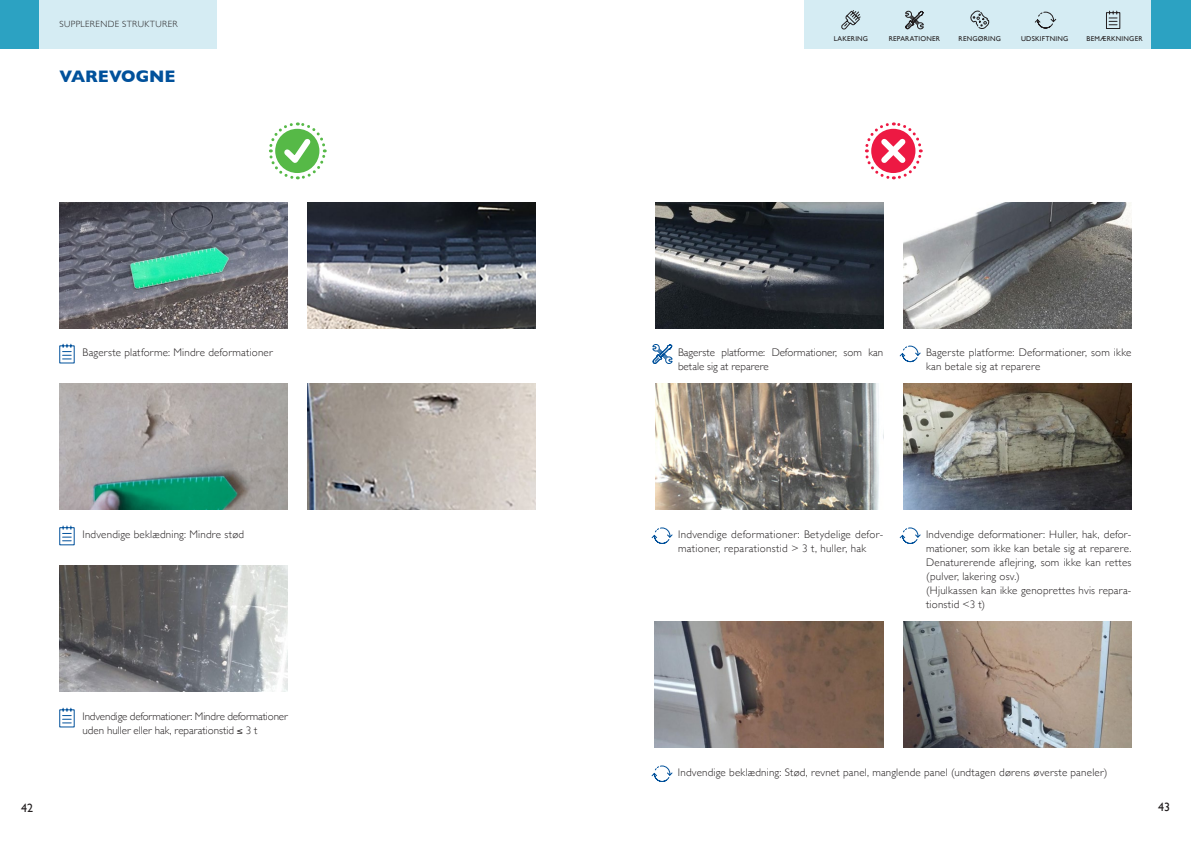
<style>
.page{position:relative;width:1191px;height:842px;background:#fff}
.page>*{position:absolute;margin:0;border:0;box-sizing:border-box;transform-origin:0 0}
.t1{font:700 17px "Gill Sans";letter-spacing:-.005em;color:#01519b}
.t2{font:12px "Gill Sans";color:#231f20}
.t3{font:300 11px/14px "Gill Sans";letter-spacing:.015em;color:#231f20}
.t4{font:300 11px/14px "Gill Sans";letter-spacing:-.005em;color:#231f20}
.t5{font:300 9px "Gill Sans";letter-spacing:.045em;color:#231f20}
.t6{font:7px "Gill Sans";letter-spacing:.03em;color:#231f20}
</style>
<div class="page">
<svg style="left:269px;top:122px;width:58px;height:58px"></svg>
<svg style="left:865px;top:122px;width:58px;height:58px"></svg>
<div style="left:39px;top:0;width:178px;height:49px;background:#d5ecf3"></div>
<div style="left:0;top:0;width:39px;height:49px;background:#2ca2c2"></div>
<div style="left:804px;top:0;width:347px;height:49px;background:#d5ecf3"></div>
<div style="left:1151px;top:0;width:40px;height:49px;background:#2ca2c2"></div>
<svg style="left:1106px;top:10px;width:14px;height:19px"></svg>
<svg style="left:905px;top:10px;width:19px;height:20px"></svg>
<svg style="left:970px;top:10px;width:19px;height:19px"></svg>
<svg style="left:841px;top:10px;width:20px;height:20px"></svg>
<svg style="left:1034px;top:11px;width:22px;height:18px"></svg>
<img style="left:60px;top:202px;width:228px;height:126px">
<img style="left:60px;top:384px;width:228px;height:126px">
<img style="left:655px;top:622px;width:228px;height:126px">
<img style="left:655px;top:202px;width:228px;height:126px">
<img style="left:655px;top:384px;width:224px;height:126px">
<img style="left:903px;top:384px;width:228px;height:126px">
<img style="left:60px;top:566px;width:228px;height:126px">
<img style="left:308px;top:202px;width:228px;height:126px">
<img style="left:308px;top:384px;width:228px;height:126px">
<img style="left:903px;top:622px;width:228px;height:126px">
<img style="left:903px;top:202px;width:228px;height:126px">
<svg style="left:59px;top:343px;width:16px;height:21px"></svg>
<svg style="left:59px;top:525px;width:16px;height:21px"></svg>
<svg style="left:651px;top:765px;width:22px;height:17px"></svg>
<svg style="left:652px;top:344px;width:21px;height:20px"></svg>
<svg style="left:651px;top:527px;width:22px;height:17px"></svg>
<svg style="left:899px;top:527px;width:22px;height:17px"></svg>
<svg style="left:59px;top:707px;width:16px;height:21px"></svg>
<svg style="left:899px;top:345px;width:22px;height:17px"></svg>
<p class="t5" style="left:60px;top:17px;width:120px">SUPPLERENDE STRUKTURER</p>
<h1 class="t1" style="left:60px;top:63px;width:118px">VAREVOGNE</h1>
<p class="t3" style="left:82px;top:345px;width:192px">Bagerste platforme: Mindre deformationer</p>
<p class="t3" style="left:82px;top:527px;width:163px">Indvendige beklædning: Mindre stød</p>
<p class="t4" style="left:82px;top:709px;width:207px">Indvendige deformationer: Mindre deformationer uden huller eller hak, reparationstid ≤ 3 t</p>
<p class="t6" style="left:833px;top:34px;width:36px">LAKERING</p>
<p class="t6" style="left:888px;top:34px;width:53px">REPARATIONER</p>
<p class="t6" style="left:958px;top:34px;width:44px">RENGØRING</p>
<p class="t6" style="left:1021px;top:34px;width:49px">UDSKIFTNING</p>
<p class="t6" style="left:1086px;top:34px;width:57px">BEMÆRKNINGER</p>
<p class="t3" style="left:678px;top:345px;width:207px">Bagerste platforme: Deformationer, som kan betale sig at reparere</p>
<p class="t3" style="left:926px;top:345px;width:207px">Bagerste platforme: Deformationer, som ikke kan betale sig at reparere</p>
<p class="t3" style="left:678px;top:527px;width:207px">Indvendige deformationer: Betydelige defor&shy;mationer, reparationstid &gt; 3 t, huller, hak</p>
<p class="t3" style="left:926px;top:527px;width:207px">Indvendige deformationer: Huller, hak, defor&shy;mationer, som ikke kan betale sig at reparere.<br>Denaturerende aflejring, som ikke kan rettes (pulver, lakering osv.)<br>(Hjulkassen kan ikke genoprettes hvis repara&shy;tionstid &lt;3 t)</p>
<p class="t3" style="left:678px;top:765px;width:431px">Indvendige beklædning: Stød, revnet panel, manglende panel (undtagen dørens øverste paneler)</p>
<p class="t2" style="left:21px;top:801px;width:13px">42</p>
<p class="t2" style="left:1158px;top:800px;width:13px">43</p>
</div>
